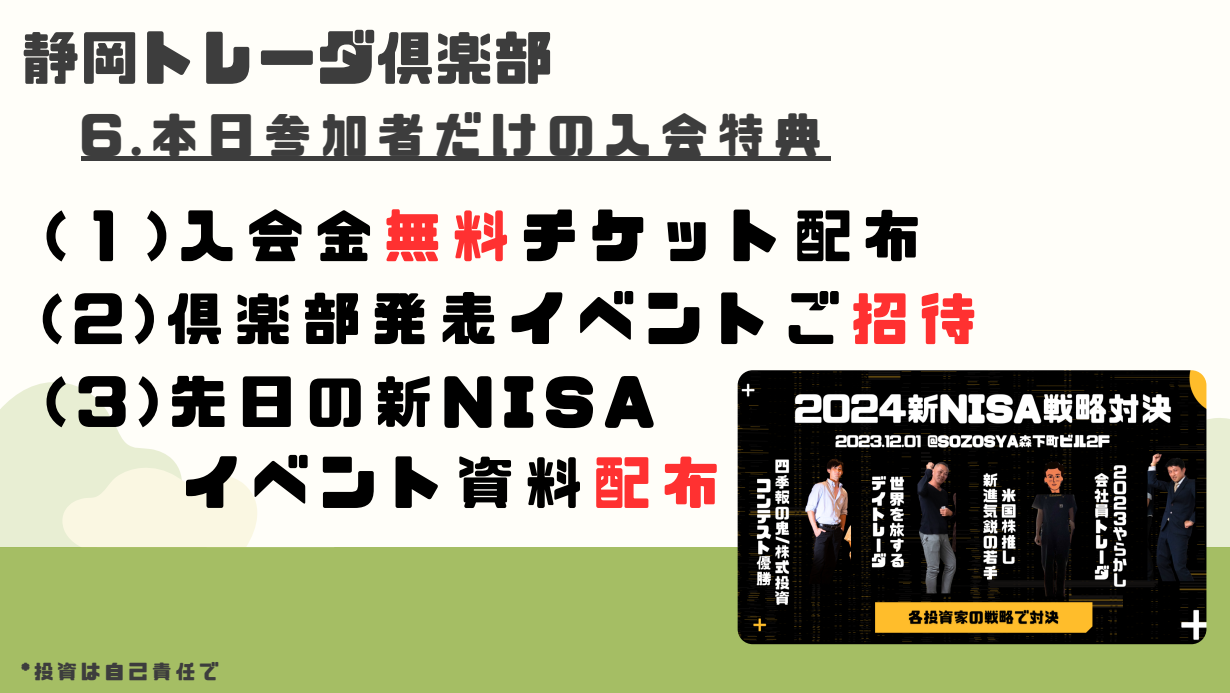
<style>
.page{position:relative;width:1230px;height:693px;background:#fffef9}
.page>*{position:absolute;margin:0;border:0;box-sizing:border-box;transform-origin:0 0}
.t1{font:59.1px "CP Font";color:#3d3d3d}
.t2{font:58px "CP Font";letter-spacing:.18em;color:#000}
.t3{font:48px "CP Font";letter-spacing:.18em;color:#3d3d3d}
.t4{font:20px "CP Font";letter-spacing:.18em;color:#3d3d3d}
.s1{color:#ff3131}
</style>
<div class="page">
<div style="left:0;top:548px;width:1230px;height:145px;background:#a5be64"></div>
<svg style="left:1206px;top:382px;width:24px;height:165px;fill:#e8eed3"></svg>
<svg style="left:0;top:382px;width:178px;height:165px;fill:#e8eed3"></svg>
<svg style="left:62px;top:467px;width:195px;height:80px;background:#f7f6e1"></svg>
<img style="left:738px;top:370px;width:468px;height:274px">
<div style="left:81px;top:156px;width:750px;height:5px;background:#3d3d3d"></div>
<p class="t1" style="left:21px;top:29px;width:533px">静岡トレーダ倶楽部</p>
<p class="t3" style="left:81px;top:112px;width:742px">6.本日参加者だけの入会特典</p>
<p class="t2" style="left:45px;top:208px;width:877px">(１)入会金<span class="s1">無料</span>チケット配布</p>
<p class="t2" style="left:42px;top:291px;width:937px">(2)倶楽部発表イベントご<span class="s1">招待</span></p>
<p class="t2" style="left:45px;top:374px;width:610px">(3)先日の新NISA</p>
<p class="t2" style="left:182px;top:455px;width:539px">イベント資料<span class="s1">配布</span></p>
<p class="t4" style="left:21px;top:661px;width:199px">*投資は自己責任で</p>
</div>
